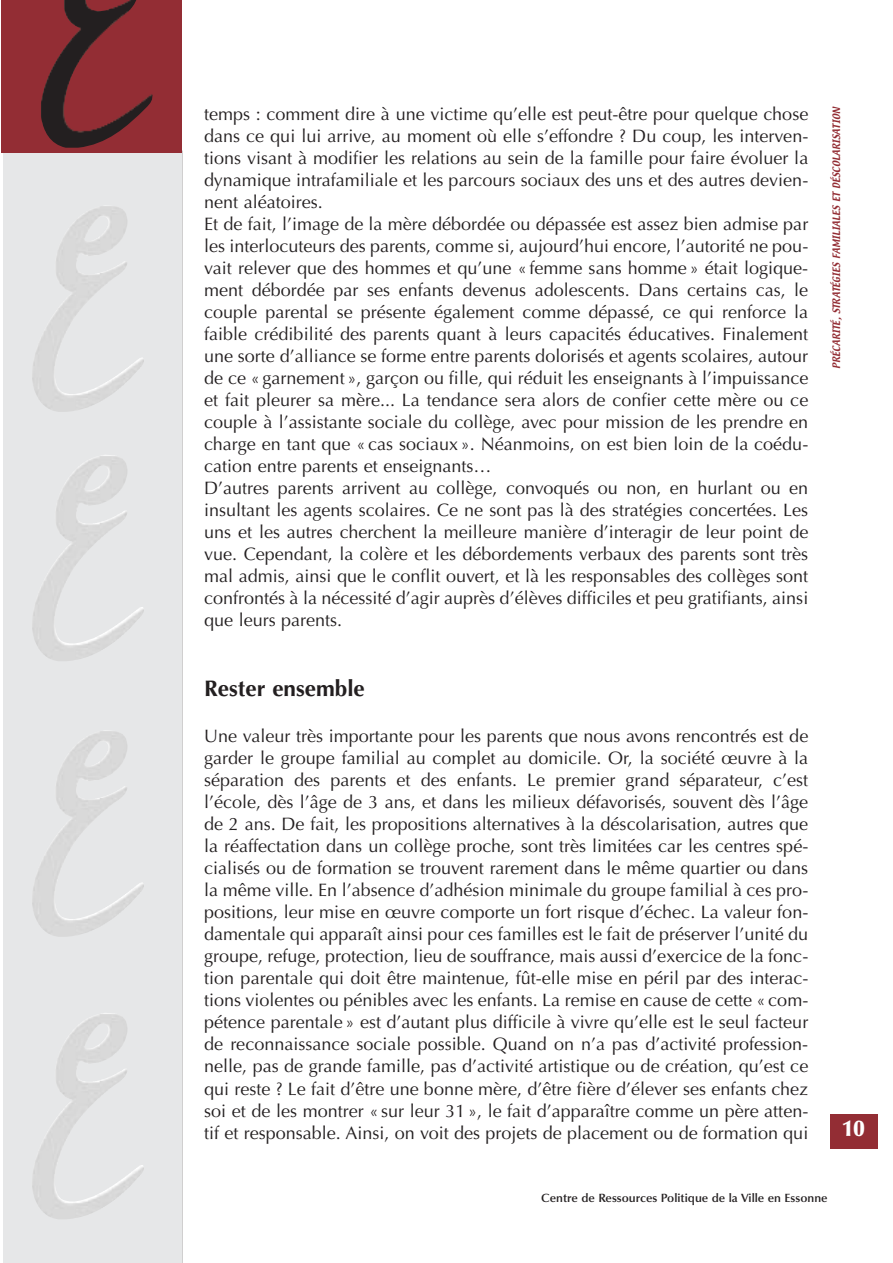
<style>
.page{position:relative;width:893px;height:1263px;background:#fff}
.page>*{position:absolute;margin:0;border:0;box-sizing:border-box;transform-origin:0 0}
.t1{font:700 22.5px "Optima";color:#231f20}
.t2{font:900 22.5px "Optima";color:#fff}
.t3{font:18px/22px "Optima";color:#231f20}
.t4{font:600 12px "Optima";color:#231f20}
.t5{font:9px "Textile";color:#932d34}
</style>
<div class="page">
<hr style="left:181px;top:151px;width:1px;height:1112px;background:#231f20">
<div style="left:3px;top:147px;width:178px;height:1116px;background:#e6e7e8"></div>
<div style="left:1px;top:0;width:180px;height:153px;background:#932d34"></div>
<img style="left:41px;top:0;width:112px;height:148px">
<img style="left:32px;top:455px;width:102px;height:206px">
<div style="left:829px;top:1114px;width:48px;height:34px;background:#932d34"></div>
<img style="left:32px;top:206px;width:102px;height:206px">
<img style="left:32px;top:731px;width:102px;height:206px">
<img style="left:32px;top:1013px;width:102px;height:206px">
<p class="t3" style="left:204px;top:104px;width:605px">temps : comment dire à une victime qu’elle est peut-être pour quelque chose dans ce qui lui arrive, au moment où elle s’effondre ? Du coup, les interven&shy;tions visant à modifier les relations au sein de la famille pour faire évoluer la dynamique intrafamiliale et les parcours sociaux des uns et des autres devien&shy;nent aléatoires.<br>Et de fait, l’image de la mère débordée ou dépassée est assez bien admise par les interlocuteurs des parents, comme si, aujourd’hui encore, l’autorité ne pou&shy;vait relever que des hommes et qu’une « femme sans homme » était logique&shy;ment débordée par ses enfants devenus adolescents. Dans certains cas, le couple parental se présente également comme dépassé, ce qui renforce la faible crédibilité des parents quant à leurs capacités éducatives. Finalement une sorte d’alliance se forme entre parents dolorisés et agents scolaires, autour de ce « garnement », garçon ou fille, qui réduit les enseignants à l’impuissance et fait pleurer sa mère... La tendance sera alors de confier cette mère ou ce couple à l’assistante sociale du collège, avec pour mission de les prendre en charge en tant que « cas sociaux ». Néanmoins, on est bien loin de la coédu&shy;cation entre parents et enseignants…<br>D’autres parents arrivent au collège, convoqués ou non, en hurlant ou en insultant les agents scolaires. Ce ne sont pas là des stratégies concertées. Les uns et les autres cherchent la meilleure manière d’interagir de leur point de vue. Cependant, la colère et les débordements verbaux des parents sont très mal admis, ainsi que le conflit ouvert, et là les responsables des collèges sont confrontés à la nécessité d’agir auprès d’élèves difficiles et peu gratifiants, ainsi que leurs parents.</p>
<p class="t1" style="left:204px;top:677px;width:162px">Rester ensemble</p>
<p class="t3" style="left:204px;top:726px;width:605px;text-align:justify">Une valeur très importante pour les parents que nous avons rencontrés est de garder le groupe familial au complet au domicile. Or, la société œuvre à la séparation des parents et des enfants. Le premier grand séparateur, c’est l’école, dès l’âge de 3 ans, et dans les milieux défavorisés, souvent dès l’âge de 2 ans. De fait, les propositions alternatives à la déscolarisation, autres que la réaffectation dans un collège proche, sont très limitées car les centres spé&shy;cialisés ou de formation se trouvent rarement dans le même quartier ou dans la même ville. En l’absence d’adhésion minimale du groupe familial à ces pro&shy;positions, leur mise en œuvre comporte un fort risque d’échec. La valeur fon&shy;damentale qui apparaît ainsi pour ces familles est le fait de préserver l’unité du groupe, refuge, protection, lieu de souffrance, mais aussi d’exercice de la fonc&shy;tion parentale qui doit être maintenue, fût-elle mise en péril par des interac&shy;tions violentes ou pénibles avec les enfants. La remise en cause de cette « com&shy;pétence parentale » est d’autant plus difficile à vivre qu’elle est le seul facteur de reconnaissance sociale possible. Quand on n’a pas d’activité profession&shy;nelle, pas de grande famille, pas d’activité artistique ou de création, qu’est ce qui reste ? Le fait d’être une bonne mère, d’être fière d’élever ses enfants chez soi et de les montrer « sur leur 31 », le fait d’apparaître comme un père atten&shy;tif et responsable. Ainsi, on voit des projets de placement ou de formation qui</p>
<p class="t5" style="left:832px;top:369px;width:263px;rotate:-90deg">PRÉCARITÉ, STRATÉGIES FAMILIALES ET DÉSCOLARISATION</p>
<p class="t2" style="left:842px;top:1118px;width:24px">10</p>
<p class="t4" style="left:541px;top:1192px;width:288px">Centre de Ressources Politique de la Ville en Essonne</p>
</div>
